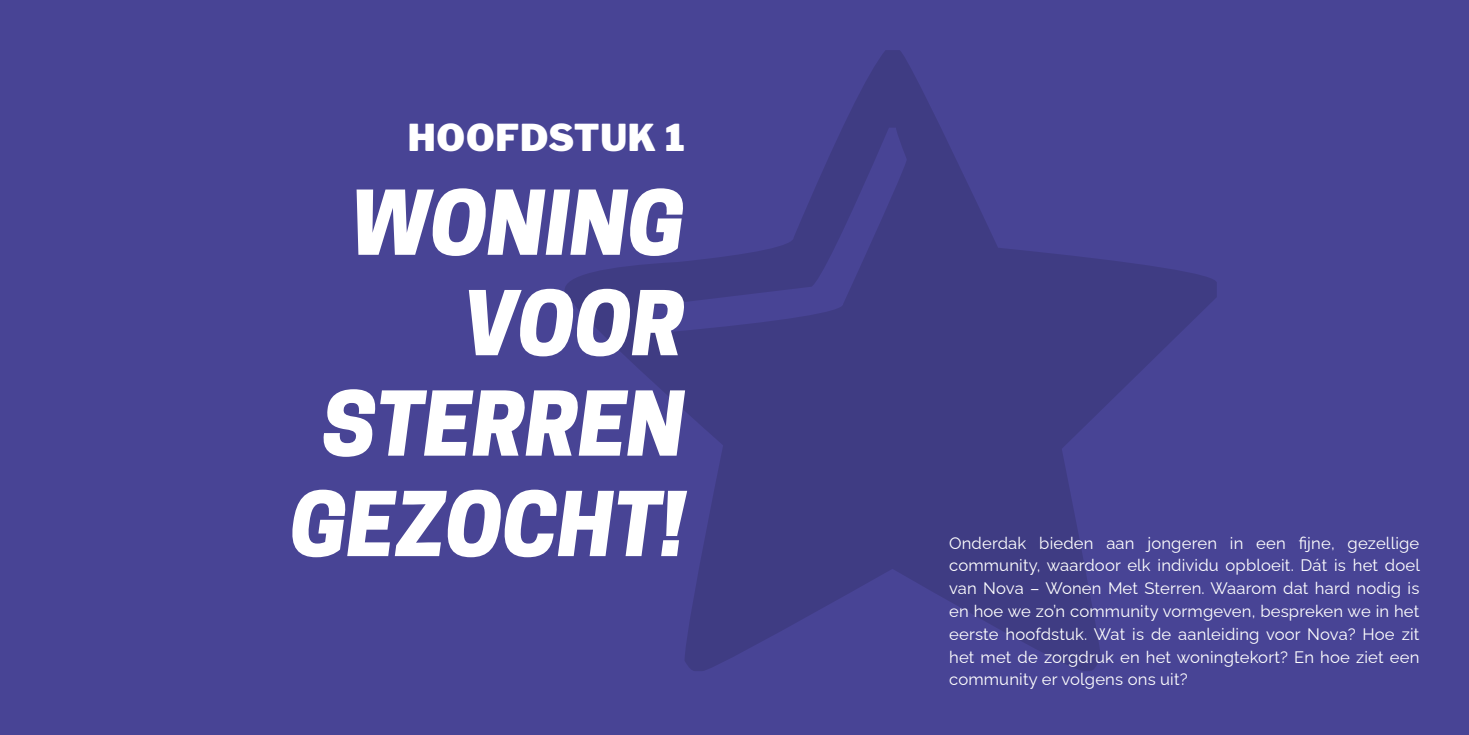
<style>
.page{position:relative;width:1469px;height:735px;background:#fff}
.page>*{position:absolute;margin:0;border:0;box-sizing:border-box;transform-origin:0 0}
.t1{font:italic 800 83.65px/100.3px "Cooper Hewitt";color:#fff;text-align:right}
.t2{font:900 36.75px "Libre Franklin";letter-spacing:.02em;color:#fff}
.t3{font:16.62px/22.8px "Raleway";letter-spacing:.01em;color:#fff;text-align:justify}
</style>
<div class="page">
<div style="left:0;top:0;width:1468px;height:734px;background:#484495"></div>
<h2 class="t2" style="left:408px;top:109px;width:278px">HOOFDSTUK 1</h2>
<h1 class="t1" style="left:290px;top:173px;width:396px">WONING<br>VOOR<br>STERREN<br>GEZOCHT!</h1>
<p class="t3" style="left:949px;top:529px;width:472px">Onderdak bieden aan jongeren in een fijne, gezellige community, waardoor elk individu opbloeit. Dát is het doel van Nova – Wonen Met Sterren. Waarom dat hard nodig is en hoe we zo’n community vormgeven, bespreken we in het eerste hoofdstuk. Wat is de aanleiding voor Nova? Hoe zit het met de zorgdruk en het woningtekort? En hoe ziet een community er volgens ons uit?</p>
</div>
